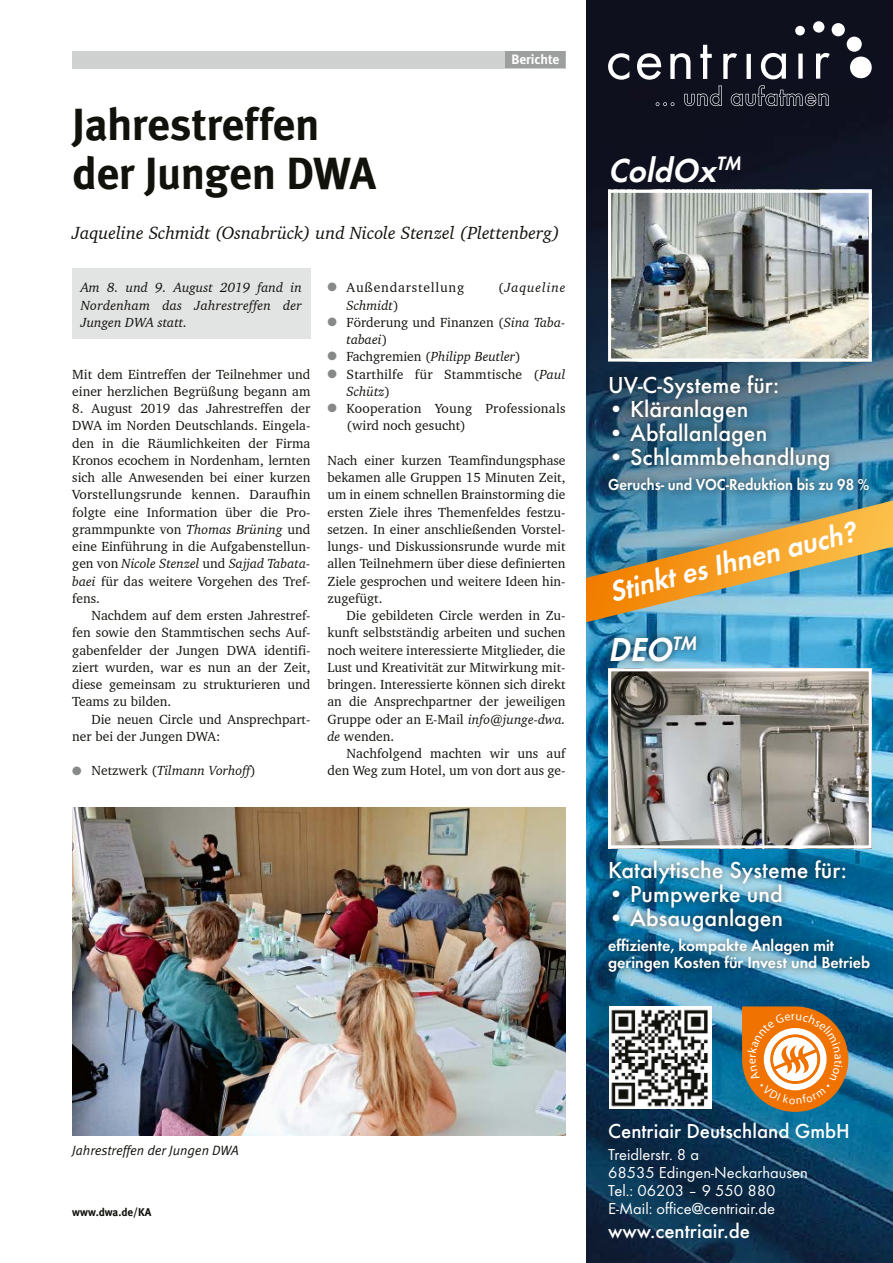
<style>
.page{position:relative;width:893px;height:1263px;background:#fff}
.page>*{position:absolute;margin:0;border:0;box-sizing:border-box;transform-origin:0 0}
.t1{font:45px/49.5px "Meta Bold LF";letter-spacing:-.01em;color:#12120d}
.t2{font:italic 600 34.5px "Futura T";color:#fff;scale:.94 1}
.t3{font:italic 600 30px "Futura T";color:#fff;scale:.94 1}
.t4{font:500 24px "Futura T";color:#fff}
.t5{font:500 21px "Futura T";color:#fff}
.V2{font:italic 18px "Charter BT";color:#12120d}
.t6{font:16.5px/18px "Futura T";color:#fff}
.t7{font:600 16.5px/16.5px "Futura T";color:#fff}
.t8{font:600 16.5px "Futura T";color:#fff;scale:.9 1}
.G1-56mm-OE{font:13.5px/17.2px "Charter BT";color:#12120d}
.G1-56mm{font:13.5px/17.2px "Charter BT";color:#12120d;text-align:justify}
.G1-Abstract{font:italic 13.5px/17.2px "Charter BT";color:#12120d;text-align:justify}
.G1-56mm__LZ{font:13.5px/17.2px "Charter BT";color:#12120d}
.BU{font:italic 13.5px "Meta Normal LF";color:#12120d}
.G1-56mm-OE-2{font:13.5px "Charter BT";letter-spacing:.055em;color:#12120d}
.G1-Abstract-2{font:italic 13.5px "Charter BT";letter-spacing:.055em;color:#12120d}
.t9{font:13.5px "Meta Bold LF";color:#fff}
.Ausgabe{font:700 11.25px "Meta";color:#12120d}
.s1{color:#878988}
.s2{font-style:normal}
.s3{font-style:italic}
</style>
<div class="page">
<div style="left:72px;top:51px;width:494px;height:17px;background:#cfd0d0"></div>
<div style="left:505px;top:51px;width:61px;height:17px;background:#9d9e9e"></div>
<div style="left:72px;top:268px;width:238px;height:71px;background:#e2e3e3"></div>
<img style="left:72px;top:807px;width:494px;height:329px">
<img style="left:587px;top:0;width:306px;height:1263px">
<div style="left:601px;top:367px;width:275px;height:131px;background:#12120d;opacity:.72"></div>
<img style="left:612px;top:194px;width:256px;height:163px">
<div style="left:608px;top:190px;width:264px;height:171px;border:3px solid #fff"></div>
<div style="left:601px;top:853px;width:276px;height:127px;background:#12120d;opacity:.75"></div>
<img style="left:612px;top:672px;width:256px;height:172px">
<div style="left:608px;top:668px;width:264px;height:180px;border:3px solid #fff"></div>
<div style="left:603px;top:627px;width:101px;height:43px;background:#12120d;opacity:.75"></div>
<img style="left:609px;top:1007px;width:102px;height:102px">
<div style="left:587px;top:467px;width:306px;height:172px;background:#12120d;opacity:.17"></div>
<svg style="left:587px;top:497px;width:306px;height:128px;background:#8d9e89"></svg>
<div style="left:850px;top:57px;width:22px;height:21px;background:#fff;border-radius:50%"></div>
<div style="left:847px;top:37px;width:15px;height:15px;background:#fff;border-radius:50%"></div>
<div style="left:832px;top:23px;width:13px;height:13px;background:#fff;border-radius:50%"></div>
<div style="left:813px;top:21px;width:11px;height:12px;background:#fff;border-radius:50%"></div>
<div style="left:795px;top:26px;width:10px;height:9px;background:#fff;border-radius:50%"></div>
<svg style="left:608px;top:45px;width:222px;height:61px;background:#353742"></svg>
<svg style="left:742px;top:1006px;width:106px;height:106px"></svg>
<p class="t9" style="left:511px;top:51px;width:49px">Berichte</p>
<h2 class="t1" style="left:72px;top:99px;width:305px">Jahrestreffen der Jungen DWA</h2>
<p class="V2" style="left:72px;top:222px;width:489px">Jaqueline Schmidt (Osnabrück) und Nicole Stenzel (Plettenberg)</p>
<p class="G1-Abstract" style="left:81px;top:279px;width:223px">Am 8. und 9. August 2019 fand in Nordenham das Jahrestreffen der Jungen DWA statt.</p>
<p class="G1-56mm-OE-2" style="left:327px;top:279px;width:138px"><span class="s1">●</span> Außendarstellung</p>
<p class="G1-Abstract-2" style="left:498px;top:279px;width:69px"><span class="s2">(</span>Jaqueline</p>
<p class="G1-Abstract" style="left:347px;top:296px;width:54px">Schmidt<span class="s2">)</span></p>
<p class="G1-56mm-OE" style="left:347px;top:313px;width:220px;text-indent:-19px"><span class="s1">●</span> Förderung und Finanzen (<span class="s3">Sina Taba&shy;tabaei</span>)</p>
<p class="G1-Abstract" style="left:327px;top:348px;width:195px"><span class="s1">●</span> <span class="s2">Fachgremien (</span>Philipp Beutler<span class="s2">)</span></p>
<p class="G1-56mm-OE" style="left:347px;top:365px;width:220px;text-indent:-19px"><span class="s1">●</span> Starthilfe für Stammtische (<span class="s3">Paul<br>Schütz</span>)</p>
<p class="G1-56mm-OE" style="left:347px;top:400px;width:221px;text-indent:-19px"><span class="s1">●</span> Kooperation Young Professionals (wird noch gesucht)</p>
<p class="G1-56mm-OE" style="left:327px;top:451px;width:240px;text-align:justify">Nach einer kurzen Teamfindungsphase bekamen alle Gruppen 15 Minuten Zeit, um in einem schnellen Brainstorming die ersten Ziele ihres Themenfeldes festzu&shy;setzen. In einer anschließenden Vorstel&shy;lungs- und Diskussionsrunde wurde mit allen Teilnehmern über diese definierten Ziele gesprochen und weitere Ideen hin&shy;zugefügt.</p>
<p class="G1-56mm" style="left:327px;top:607px;width:240px;text-indent:19px">Die gebildeten Circle werden in Zu&shy;kunft selbstständig arbeiten und suchen noch weitere interessierte Mitglieder, die Lust und Kreativität zur Mitwirkung mit&shy;bringen. Interessierte können sich direkt an die Ansprechpartner der jeweiligen Gruppe oder an E-Mail <span class="s3">info@junge-dwa. de</span> wenden.</p>
<p class="G1-56mm" style="left:327px;top:745px;width:240px;text-align:right">Nachfolgend machten wir uns auf den Weg zum Hotel, um von dort aus ge-</p>
<p class="G1-56mm-OE" style="left:72px;top:365px;width:240px">Mit dem Eintreffen der Teilnehmer und einer herzlichen Begrüßung begann am</p>
<p class="G1-56mm-OE" style="left:72px;top:400px;width:240px;text-align:justify">8. August 2019 das Jahrestreffen der DWA im Norden Deutschlands. Eingela&shy;den in die Räumlichkeiten der Firma Kronos ecochem in Nordenham, lernten sich alle Anwesenden bei einer kurzen Vorstellungsrunde kennen. Daraufhin folgte eine Information über die Pro&shy;grammpunkte von <span class="s3">Thomas Brüning</span> und eine Einführung in die Aufgabenstellun&shy;gen von <span class="s3">Nicole Stenzel</span> und <span class="s3">Sajjad Tabata&shy;baei</span> für das weitere Vorgehen des Tref&shy;fens.</p>
<p class="G1-56mm" style="left:72px;top:607px;width:240px;text-indent:19px">Nachdem auf dem ersten Jahrestref&shy;fen sowie den Stammtischen sechs Auf&shy;gabenfelder der Jungen DWA identifi&shy;ziert wurden, war es nun an der Zeit, diese gemeinsam zu strukturieren und Teams zu bilden.</p>
<p class="G1-56mm__LZ" style="left:72px;top:710px;width:240px;text-indent:19px">Die neuen Circle und Ansprechpart&shy;ner bei der Jungen DWA:</p>
<p class="G1-Abstract" style="left:72px;top:762px;width:185px"><span class="s1">●</span> <span class="s2">Netzwerk (</span>Tilmann Vorhoff<span class="s2">)</span></p>
<h2 class="t2" style="left:608px;top:150px;width:147px">ColdOx<sup>TM</sup></h2>
<h3 class="t4" style="left:608px;top:370px;width:173px">UV-C-Systeme für:</h3>
<h3 class="t4" style="left:608px;top:394px;width:142px">• Kläranlagen</h3>
<h3 class="t4" style="left:608px;top:418px;width:161px">• Abfallanlagen</h3>
<h3 class="t4" style="left:608px;top:442px;width:224px">• Schlammbehandlung</h3>
<p class="t8" style="left:608px;top:474px;width:292px">Geruchs- und VOC-Reduktion bis zu 98 %</p>
<h3 class="t3" style="left:606px;top:575px;width:271px;rotate:-14deg">Stinkt es Ihnen auch?</h3>
<h2 class="t2" style="left:608px;top:629px;width:100px">DEO<sup>TM</sup></h2>
<h3 class="t4" style="left:608px;top:856px;width:240px">Katalytische Systeme für:</h3>
<h3 class="t4" style="left:608px;top:880px;width:176px">• Pumpwerke und</h3>
<h3 class="t4" style="left:608px;top:904px;width:177px">• Absauganlagen</h3>
<p class="t7" style="left:608px;top:937px;width:264px">effiziente, kompakte Anlagen mit geringen Kosten für Invest und Betrieb</p>
<p class="BU" style="left:72px;top:1142px;width:168px">Jahrestreffen der Jungen DWA</p>
<p class="Ausgabe" style="left:72px;top:1206px;width:81px">www.dwa.de/KA</p>
<h3 class="t5" style="left:608px;top:1118px;width:243px">Centriair Deutschland GmbH</h3>
<p class="t6" style="left:608px;top:1145px;width:201px">Treidlerstr. 8 a<br>68535 Edingen-Neckarhausen<br>Tel.: 06203 – 9 550 880<br>E-Mail: office@centriair.de</p>
<h3 class="t5" style="left:608px;top:1218px;width:144px">www.centriair.de</h3>
</div>
